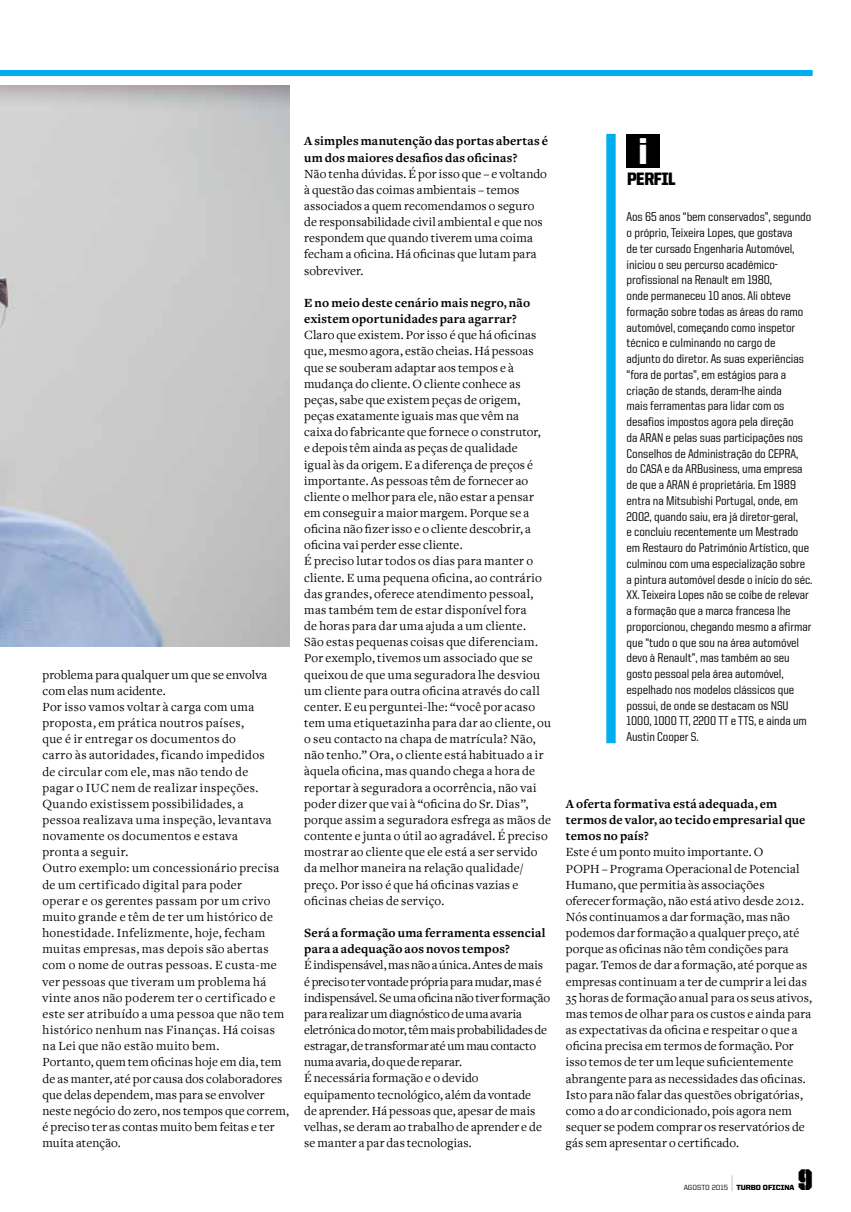
<style>
.page{position:relative;width:851px;height:1212px;background:#fff}
.page>*{position:absolute;margin:0;border:0;box-sizing:border-box;transform-origin:0 0}
.t1{font:900 37.5px "United Sans Semi Cond";color:#fff}
.t2{font:30px "United Sans Cond Stencil";color:#000}
.t3{font:100 19.5px "United Sans Reg";color:#000}
.t4{font:900 18px "United Sans Semi Cond";letter-spacing:-.02em;color:#000}
.t5{font:12.9px/16.2px "Freight Text";letter-spacing:.015em;color:#000}
.t6{font:700 12.9px/16.2px "Freight Text";letter-spacing:.015em;color:#000}
.t7{font:500 12.75px/15.8px "United Sans Semi Cond";letter-spacing:-.005em;color:#000}
.t8{font:900 7.5px "United Sans Reg";color:#000}
.t9{font:500 7.5px "United Sans Reg";color:#000}
</style>
<div class="page">
<img style="left:0;top:86px;width:289px;height:560px">
<div style="left:0;top:70px;width:812px;height:6px;background:#00aeef"></div>
<div style="left:606px;top:134px;width:9px;height:609px;background:#00aeef"></div>
<div style="left:626px;top:134px;width:33px;height:34px;background:#000"></div>
<p class="t5" style="left:43px;top:666px;width:248px">problema para qualquer um que se envolva com elas num acidente.<br>Por isso vamos voltar à carga com uma proposta, em prática noutros países,<br>que é ir entregar os documentos do<br>carro às autoridades, ficando impedidos<br>de circular com ele, mas não tendo de<br>pagar o IUC nem de realizar inspeções.<br>Quando existissem possibilidades, a<br>pessoa realizava uma inspeção, levantava novamente os documentos e estava<br>pronta a seguir.<br>Outro exemplo: um concessionário precisa de um certificado digital para poder<br>operar e os gerentes passam por um crivo muito grande e têm de ter um histórico de honestidade. Infelizmente, hoje, fecham muitas empresas, mas depois são abertas com o nome de outras pessoas. E custa-me ver pessoas que tiveram um problema há vinte anos não poderem ter o certificado e este ser atribuído a uma pessoa que não tem histórico nenhum nas Finanças. Há coisas na Lei que não estão muito bem.<br>Portanto, quem tem oficinas hoje em dia, tem de as manter, até por causa dos colaboradores que delas dependem, mas para se envolver neste negócio do zero, nos tempos que correm, é preciso ter as contas muito bem feitas e ter muita atenção.</p>
<p class="t6" style="left:304px;top:133px;width:245px">A simples manutenção das portas abertas é um dos maiores desafios das oficinas?</p>
<p class="t5" style="left:304px;top:166px;width:244px">Não tenha dúvidas. É por isso que – e voltando à questão das coimas ambientais – temos associados a quem recomendamos o seguro de responsabilidade civil ambiental e que nos respondem que quando tiverem uma coima fecham a oficina. Há oficinas que lutam para sobreviver.</p>
<p class="t6" style="left:304px;top:295px;width:227px">E no meio deste cenário mais negro, não existem oportunidades para agarrar?</p>
<p class="t5" style="left:304px;top:327px;width:248px">Claro que existem. Por isso é que há oficinas que, mesmo agora, estão cheias. Há pessoas que se souberam adaptar aos tempos e à mudança do cliente. O cliente conhece as peças, sabe que existem peças de origem, peças exatamente iguais mas que vêm na<br>caixa do fabricante que fornece o construtor,<br>e depois têm ainda as peças de qualidade<br>igual às da origem. E a diferença de preços é importante. As pessoas têm de fornecer ao cliente o melhor para ele, não estar a pensar em conseguir a maior margem. Porque se a oficina não fizer isso e o cliente descobrir, a oficina vai perder esse cliente.<br>É preciso lutar todos os dias para manter o cliente. E uma pequena oficina, ao contrário das grandes, oferece atendimento pessoal, mas também tem de estar disponível fora<br>de horas para dar uma ajuda a um cliente.<br>São estas pequenas coisas que diferenciam.<br>Por exemplo, tivemos um associado que se queixou de que uma seguradora lhe desviou um cliente para outra oficina através do call center. E eu perguntei-lhe: “você por acaso tem uma etiquetazinha para dar ao cliente, ou o seu contacto na chapa de matrícula? Não, não tenho.” Ora, o cliente está habituado a ir àquela oficina, mas quando chega a hora de reportar à seguradora a ocorrência, não vai poder dizer que vai à “oficina do Sr. Dias”, porque assim a seguradora esfrega as mãos de contente e junta o útil ao agradável. É preciso mostrar ao cliente que ele está a ser servido da melhor maneira na relação qualidade/ preço. Por isso é que há oficinas vazias e oficinas cheias de serviço.</p>
<p class="t6" style="left:304px;top:925px;width:243px">Será a formação uma ferramenta essencial para a adequação aos novos tempos?</p>
<p class="t5" style="left:304px;top:957px;width:247px">É indispensável, mas não a única. Antes de mais é preciso ter vontade própria para mudar, mas é indispensável. Se uma oficina não tiver formação para realizar um diagnóstico de uma avaria eletrónica do motor, têm mais probabilidades de estragar, de transformar até um mau contacto numa avaria, do que de reparar.<br>É necessária formação e o devido equipamento tecnológico, além da vontade<br>de aprender. Há pessoas que, apesar de mais velhas, se deram ao trabalho de aprender e de se manter a par das tecnologias.</p>
<h1 class="t1" style="left:638px;top:131px;width:11px">i</h1>
<h3 class="t4" style="left:627px;top:170px;width:50px">PERFIL</h3>
<p class="t7" style="left:626px;top:209px;width:187px">Aos 65 anos “bem conservados”, segundo o próprio, Teixeira Lopes, que gostava<br>de ter cursado Engenharia Automóvel, iniciou o seu percurso académico&shy;profissional na Renault em 1980,<br>onde permaneceu 10 anos. Ali obteve formação sobre todas as áreas do ramo automóvel, começando como inspetor técnico e culminando no cargo de adjunto do diretor. As suas experiências “fora de portas”, em estágios para a criação de stands, deram-lhe ainda<br>mais ferramentas para lidar com os desafios impostos agora pela direção<br>da ARAN e pelas suas participações nos Conselhos de Administração do CEPRA, do CASA e da ARBusiness, uma empresa de que a ARAN é proprietária. Em 1989 entra na Mitsubishi Portugal, onde, em 2002, quando saiu, era já diretor-geral,<br>e concluiu recentemente um Mestrado em Restauro do Património Artístico, que culminou com uma especialização sobre a pintura automóvel desde o início do séc.<br>XX. Teixeira Lopes não se coíbe de relevar a formação que a marca francesa lhe proporcionou, chegando mesmo a afirmar que “tudo o que sou na área automóvel devo à Renault”, mas também ao seu gosto pessoal pela área automóvel, espelhado nos modelos clássicos que possui, de onde se destacam os NSU 1000, 1000 TT, 2200 TT e TTS, e ainda um Austin Cooper S.</p>
<p class="t6" style="left:566px;top:796px;width:241px">A oferta formativa está adequada, em termos de valor, ao tecido empresarial que temos no país?</p>
<p class="t5" style="left:566px;top:844px;width:247px">Este é um ponto muito importante. O<br>POPH – Programa Operacional de Potencial Humano, que permitia às associações oferecer formação, não está ativo desde 2012.<br>Nós continuamos a dar formação, mas não podemos dar formação a qualquer preço, até porque as oficinas não têm condições para pagar. Temos de dar a formação, até porque as empresas continuam a ter de cumprir a lei das 35 horas de formação anual para os seus ativos, mas temos de olhar para os custos e ainda para as expectativas da oficina e respeitar o que a oficina precisa em termos de formação. Por isso temos de ter um leque suficientemente abrangente para as necessidades das oficinas.<br>Isto para não falar das questões obrigatórias, como a do ar condicionado, pois agora nem sequer se podem comprar os reservatórios de gás sem apresentar o certificado.</p>
<h2 class="t2" style="left:798px;top:1164px;width:16px">9</h2>
<p class="t9" style="left:683px;top:1183px;width:46px">AGOSTO 2015</p>
<h3 class="t3" style="left:729px;top:1173px;width:6px">|</h3>
<p class="t8" style="left:736px;top:1183px;width:60px">TURBO OFICINA</p>
</div>
